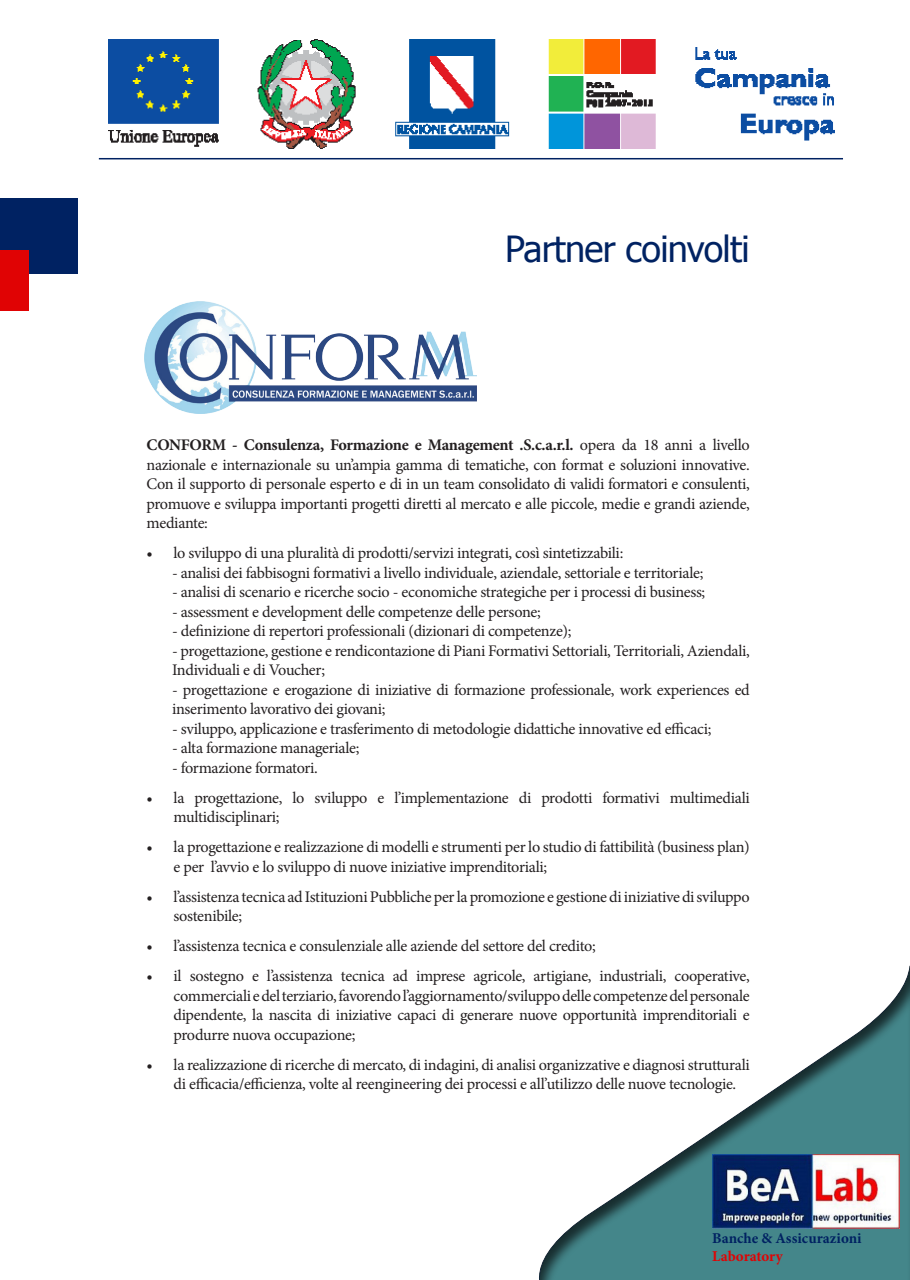
<style>
.page{position:relative;width:910px;height:1280px;background:#fff}
.page>*{position:absolute;margin:0;border:0;box-sizing:border-box;transform-origin:0 0}
.t1{font:36px "Tahoma";letter-spacing:-.02em;color:#002262}
.t2{font:16.2px/19.5px "Minion Pro";letter-spacing:-.02em;color:#231f20}
.t3{font:700 15px "Minion Pro";color:#002262}
.t4{font:700 15px "Minion Pro";letter-spacing:-.005em;color:#e00304}
.s1{font-weight:700}
</style>
<div class="page">
<div style="left:537px;top:965px;width:373px;height:315px;background:#231f20;opacity:.75"></div>
<img style="left:108px;top:39px;width:726px;height:109px">
<hr style="left:99px;top:158px;width:744px;height:1px;background:#002262">
<img style="left:712px;top:1154px;width:187px;height:74px">
<div style="left:0;top:198px;width:78px;height:76px;background:#002262"></div>
<div style="left:0;top:250px;width:28px;height:61px;background:#e00304"></div>
<img style="left:145px;top:301px;width:331px;height:113px">
<p class="t1" style="left:505px;top:224px;width:246px">Partner coinvolti</p>
<p class="t2" style="left:147px;top:435px;width:605px;text-align:justify"><span class="s1">CONFORM - Consulenza, Formazione e Management .S.c.a.r.l.</span> opera da 18 anni a livello nazionale e internazionale su un’ampia gamma di tematiche, con format e soluzioni innovative.<br>Con il supporto di personale esperto e di in un team consolidato di validi formatori e consulenti, promuove e sviluppa importanti progetti diretti al mercato e alle piccole, medie e grandi aziende, mediante:</p>
<p class="t2" style="left:147px;top:543px;width:478px">• lo sviluppo di una pluralità di prodotti/servizi integrati, così sintetizzabili:</p>
<p class="t2" style="left:172px;top:563px;width:533px">- analisi dei fabbisogni formativi a livello individuale, aziendale, settoriale e territoriale;</p>
<p class="t2" style="left:172px;top:582px;width:535px">- analisi di scenario e ricerche socio - economiche strategiche per i processi di business;</p>
<p class="t2" style="left:172px;top:602px;width:370px">- assessment e development delle competenze delle persone;</p>
<p class="t2" style="left:172px;top:621px;width:401px">- definizione di repertori professionali (dizionari di competenze);</p>
<p class="t2" style="left:172px;top:641px;width:579px">- progettazione, gestione e rendicontazione di Piani Formativi Settoriali, Territoriali, Aziendali,<br>Individuali e di Voucher;</p>
<p class="t2" style="left:172px;top:680px;width:579px">- progettazione e erogazione di iniziative di formazione professionale, work experiences ed inserimento lavorativo dei giovani;</p>
<p class="t2" style="left:172px;top:719px;width:541px">- sviluppo, applicazione e trasferimento di metodologie didattiche innovative ed efficaci;</p>
<p class="t2" style="left:172px;top:738px;width:189px">- alta formazione manageriale;</p>
<p class="t2" style="left:172px;top:758px;width:147px">- formazione formatori.</p>
<p class="t2" style="left:174px;top:788px;width:578px;text-indent:-27px">• la progettazione, lo sviluppo e l’implementazione di prodotti formativi multimediali multidisciplinari;</p>
<p class="t2" style="left:174px;top:837px;width:578px;text-indent:-27px">• la progettazione e realizzazione di modelli e strumenti per lo studio di fattibilità (business plan) e per l’avvio e lo sviluppo di nuove iniziative imprenditoriali;</p>
<p class="t2" style="left:174px;top:887px;width:578px;text-indent:-27px">• l’assistenza tecnica ad Istituzioni Pubbliche per la promozione e gestione di iniziative di sviluppo sostenibile;</p>
<p class="t2" style="left:147px;top:936px;width:451px">• l’assistenza tecnica e consulenziale alle aziende del settore del credito;</p>
<p class="t2" style="left:174px;top:966px;width:578px;text-align:justify;text-indent:-27px">• il sostegno e l’assistenza tecnica ad imprese agricole, artigiane, industriali, cooperative, commerciali e del terziario, favorendo l’aggiornamento/sviluppo delle competenze del personale dipendente, la nascita di iniziative capaci di generare nuove opportunità imprenditoriali e produrre nuova occupazione;</p>
<p class="t2" style="left:174px;top:1055px;width:578px;text-indent:-27px">• la realizzazione di ricerche di mercato, di indagini, di analisi organizzative e diagnosi strutturali di efficacia/efficienza, volte al reengineering dei processi e all’utilizzo delle nuove tecnologie.</p>
<p class="t3" style="left:712px;top:1228px;width:151px">Banche &amp; Assicurazioni</p>
<p class="t4" style="left:712px;top:1246px;width:72px">Laboratory</p>
</div>
